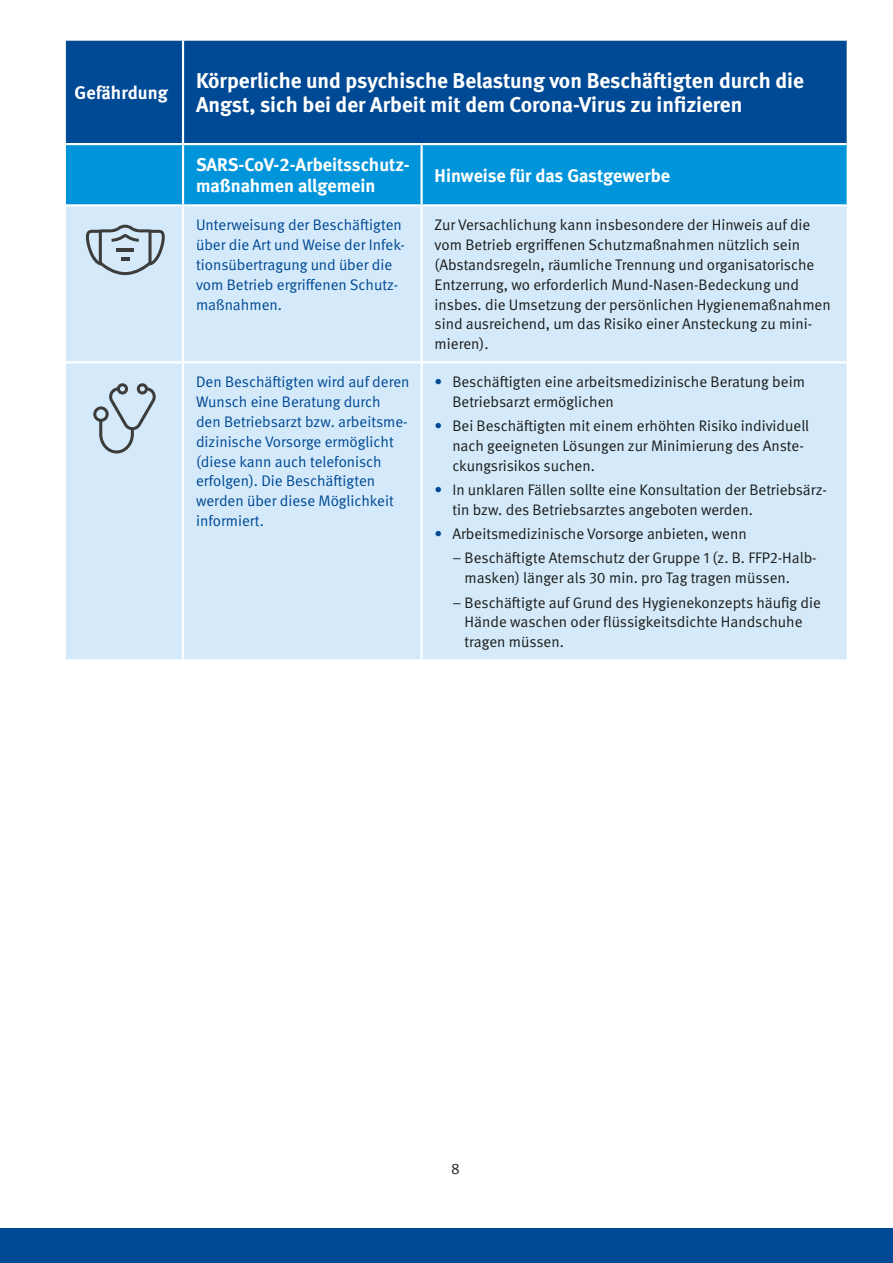
<style>
.page{position:relative;width:893px;height:1263px;background:#fff}
.page>*{position:absolute;margin:0;border:0;box-sizing:border-box;transform-origin:0 0}
.t1{font:700 21.45px/24.5px "DGUV Meta";color:#fff}
.t2{font:700 18.3px/21.5px "DGUV Meta";color:#fff}
.t3{font:15.3px/20px "DGUV Meta";color:#1d1d1b}
.t4{font:15.3px/20px "DGUV Meta";color:#004994}
.s1{color:#004994}
</style>
<div class="page">
<div style="left:0;top:1228px;width:893px;height:35px;background:#004994"></div>
<div style="left:66px;top:41px;width:781px;height:102px;background:#004994"></div>
<div style="left:66px;top:145px;width:781px;height:59px;background:#0095db"></div>
<div style="left:66px;top:206px;width:781px;height:453px;background:#d4eafa"></div>
<hr style="left:182px;top:41px;width:2px;height:102px;background:#fff">
<hr style="left:182px;top:145px;width:2px;height:59px;background:#fff">
<hr style="left:420px;top:145px;width:3px;height:59px;background:#fff">
<hr style="left:182px;top:206px;width:2px;height:155px;background:#fff">
<hr style="left:420px;top:206px;width:3px;height:155px;background:#fff">
<hr style="left:66px;top:361px;width:117px;height:2px;background:#fff">
<hr style="left:183px;top:361px;width:239px;height:2px;background:#fff">
<hr style="left:182px;top:363px;width:2px;height:296px;background:#fff">
<hr style="left:422px;top:361px;width:425px;height:2px;background:#fff">
<hr style="left:420px;top:363px;width:3px;height:296px;background:#fff">
<svg style="left:93px;top:383px;width:63px;height:70px"></svg>
<svg style="left:86px;top:225px;width:79px;height:50px"></svg>
<p class="t2" style="left:75px;top:82px;width:95px">Gefährdung</p>
<h1 class="t1" style="left:196px;top:69px;width:609px">Körperliche und psychische Belastung von Beschäftigten durch die<br>Angst, sich bei der Arbeit mit dem Corona-Virus zu infizieren</h1>
<p class="t2" style="left:196px;top:154px;width:215px">SARS-CoV-2-Arbeitsschutz&shy;maßnahmen allgemein</p>
<p class="t2" style="left:435px;top:165px;width:237px">Hinweise für das Gastgewerbe</p>
<p class="t4" style="left:196px;top:215px;width:211px">Unterweisung der Beschäftigten über die Art und Weise der Infek&shy;tionsübertragung und über die vom Betrieb ergriffenen Schutz&shy;maßnahmen.</p>
<p class="t3" style="left:435px;top:215px;width:398px">Zur Versachlichung kann insbesondere der Hinweis auf die vom Betrieb ergriffenen Schutzmaßnahmen nützlich sein (Abstandsregeln, räumliche Trennung und organisatorische Entzerrung, wo erforderlich Mund-Nasen-Bedeckung und insbes. die Umsetzung der persönlichen Hygienemaßnahmen sind ausreichend, um das Risiko einer Ansteckung zu mini&shy;mieren).</p>
<p class="t4" style="left:196px;top:372px;width:215px">Den Beschäftigten wird auf deren<br>Wunsch eine Beratung durch<br>den Betriebsarzt bzw. arbeitsme&shy;dizinische Vorsorge ermöglicht (diese kann auch telefonisch erfolgen). Die Beschäftigten werden über diese Möglichkeit informiert.</p>
<p class="t3" style="left:452px;top:372px;width:354px;text-indent:-18px"><span class="s1">•</span> Beschäftigten eine arbeitsmedizinische Beratung beim<br>Betriebsarzt ermöglichen</p>
<p class="t3" style="left:452px;top:416px;width:358px;text-indent:-18px"><span class="s1">•</span> Bei Beschäftigten mit einem erhöhten Risiko individuell nach geeigneten Lösungen zur Minimierung des Anste&shy;ckungsrisikos suchen.</p>
<p class="t3" style="left:452px;top:480px;width:376px;text-indent:-18px"><span class="s1">•</span> In unklaren Fällen sollte eine Konsultation der Betriebsärz&shy;tin bzw. des Betriebsarztes angeboten werden.</p>
<p class="t3" style="left:435px;top:524px;width:314px"><span class="s1">•</span> Arbeitsmedizinische Vorsorge anbieten, wenn</p>
<p class="t3" style="left:465px;top:548px;width:354px;text-indent:-12px">– Beschäftigte Atemschutz der Gruppe 1 (z. B. FFP2-Halb&shy;masken) länger als 30 min. pro Tag tragen müssen.</p>
<p class="t3" style="left:465px;top:593px;width:358px;text-indent:-12px">– Beschäftigte auf Grund des Hygienekonzepts häufig die<br>Hände waschen oder flüssigkeitsdichte Handschuhe tragen müssen.</p>
<p class="t3" style="left:451px;top:1159px;width:10px">8</p>
</div>
